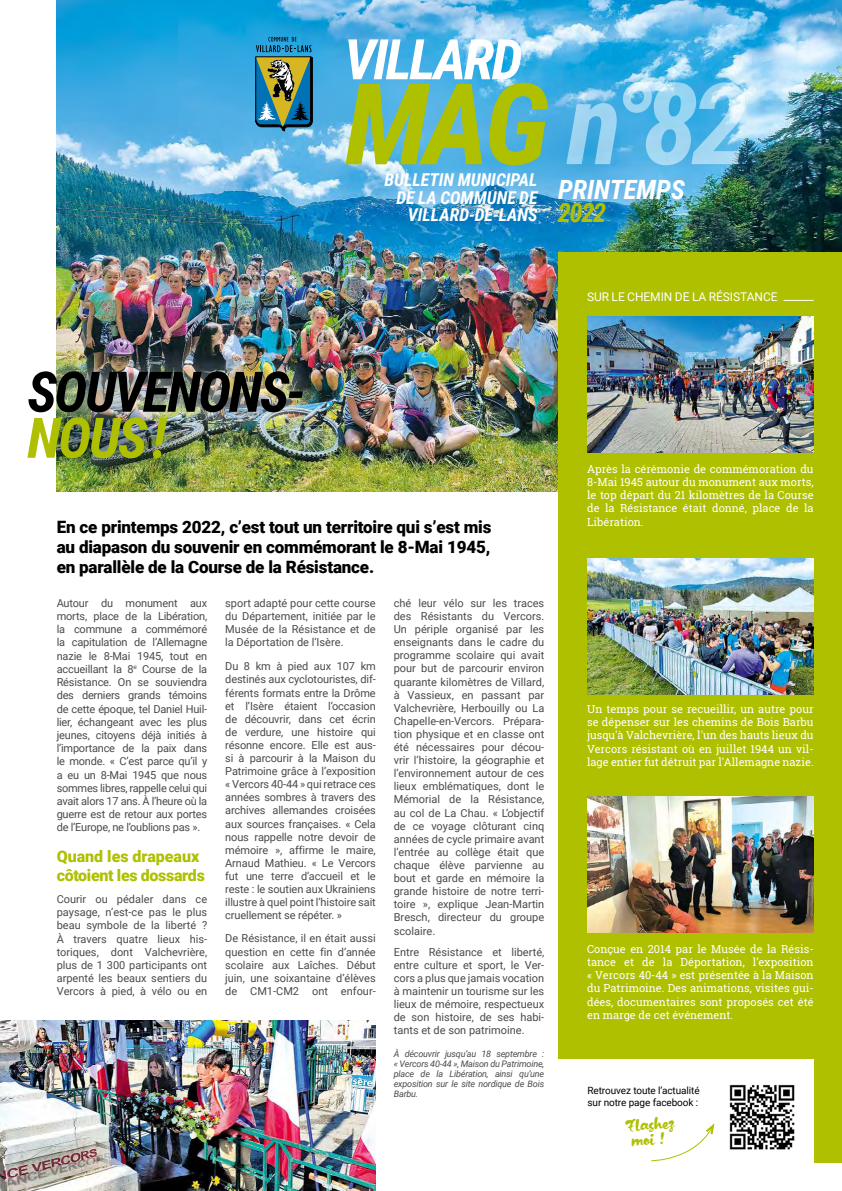
<style>
.page{position:relative;width:842px;height:1191px;background:#fff}
.page>*{position:absolute;margin:0;border:0;box-sizing:border-box;transform-origin:0 0}
.t1{font:italic 700 113px "Roboto Condensed";color:#aec000}
.t2{font:italic 700 56px "Roboto Condensed";letter-spacing:-.045em;color:#000}
.t3{font:italic 700 56px "Roboto Condensed";letter-spacing:-.045em;color:#fff}
.t4{font:italic 700 56px "Roboto Condensed";color:#aec000}
.t5{font:italic 700 26.6px "Roboto Condensed";letter-spacing:-.005em;color:#fff}
.t6{font:italic 700 26.6px "Roboto Condensed";color:#aec000}
.t7{font:italic 700 17.7px/17.7px "Roboto Condensed";color:#fff;text-align:right}
.t8{font:900 17px/20.4px "Roboto";letter-spacing:-.01em;color:#000;text-align:justify}
.t9{font:900 16px/19.2px "Roboto";letter-spacing:-.02em;color:#aec000}
.t10{font:16px/15px "Kapelka New";color:#aec000}
.t11{font:12px "Roboto";letter-spacing:-.005em;color:#fff}
.t12{font:11px/13.1px "Roboto";color:#4a4a49;text-align:justify}
.t13{font:11px/13.2px "Roboto Slab";color:#fff;text-align:justify}
.t14{font:10px/12px "Roboto";letter-spacing:-.01em;color:#000}
.t15{font:italic 9px/10px "Roboto";letter-spacing:-.02em;color:#4a4a49;text-align:justify}
</style>
<div class="page">
<img style="left:57px;top:0;width:428px;height:492px">
<img style="left:485px;top:0;width:357px;height:105px">
<img style="left:485px;top:105px;width:107px;height:387px">
<img style="left:736px;top:105px;width:106px;height:147px">
<img style="left:592px;top:165px;width:144px;height:87px">
<div style="left:558px;top:252px;width:284px;height:910px;background:#aec000"></div>
<img style="left:566px;top:82px;width:179px;height:83px">
<svg style="left:256px;top:37px;width:57px;height:94px;background:#4d7e7a"></svg>
<div style="left:557px;top:1059px;width:257px;height:132px;background:#fff"></div>
<svg style="left:651px;top:1123px;width:64px;height:38px"></svg>
<img style="left:729px;top:1084px;width:66px;height:66px">
<img style="left:0;top:1020px;width:376px;height:171px">
<img style="left:587px;top:796px;width:227px;height:136px">
<img style="left:587px;top:558px;width:227px;height:136px">
<img style="left:587px;top:317px;width:227px;height:136px">
<hr style="left:783px;top:300px;width:31px;height:1px;background:#fff">
<h2 class="t3" style="left:344px;top:20px;width:180px">VILLARD</h2>
<h1 class="t1" style="left:345px;top:45px;width:206px">MAG</h1>
<h3 class="t7" style="left:385px;top:170px;width:154px">BULLETIN MUNICIPAL<br>DE LA COMMUNE DE<br>VILLARD-DE-LANS</h3>
<h3 class="t5" style="left:558px;top:171px;width:128px">PRINTEMPS</h3>
<h3 class="t6" style="left:558px;top:194px;width:50px">2022</h3>
<h2 class="t2" style="left:27px;top:352px;width:280px">SOUVENONS-</h2>
<h2 class="t4" style="left:27px;top:398px;width:141px">NOUS !</h2>
<h3 class="t8" style="left:57px;top:516px;width:436px">En ce printemps 2022, c’est tout un territoire qui s’est mis au diapason du souvenir en commémorant le 8-Mai 1945, en parallèle de la Course de la Résistance.</h3>
<p class="t12" style="left:57px;top:596px;width:152px">Autour du monument aux morts, place de la Libération, la commune a commémoré la capitulation de l’Allemagne nazie le 8-Mai 1945, tout en accueillant la 8<sup>e</sup> Course de la Résistance. On se souviendra des derniers grands témoins de cette époque, tel Daniel Huil&shy;lier, échangeant avec les plus jeunes, citoyens déjà initiés à l’importance de la paix dans le monde. « C’est parce qu’il y a eu un 8-Mai 1945 que nous sommes libres, rappelle celui qui avait alors 17 ans. À l’heure où la guerre est de retour aux portes de l’Europe, ne l’oublions pas ».</p>
<h3 class="t9" style="left:57px;top:846px;width:150px">Quand les drapeaux côtoient les dossards</h3>
<p class="t12" style="left:57px;top:892px;width:152px">Courir ou pédaler dans ce paysage, n’est-ce pas le plus beau symbole de la liberté ?<br>À travers quatre lieux his&shy;toriques, dont Valchevrière, plus de 1 300 participants ont arpenté les beaux sentiers du Vercors à pied, à vélo ou en</p>
<p class="t12" style="left:225px;top:596px;width:152px">sport adapté pour cette course du Département, initiée par le Musée de la Résistance et de la Déportation de l’Isère.</p>
<p class="t12" style="left:225px;top:659px;width:152px">Du 8 km à pied aux 107 km destinés aux cyclotouristes, dif&shy;férents formats entre la Drôme et l’Isère étaient l’occasion de découvrir, dans cet écrin de verdure, une histoire qui résonne encore. Elle est aus&shy;si à parcourir à la Maison du Patrimoine grâce à l’exposition « Vercors 40-44 » qui retrace ces années sombres à travers des archives allemandes croisées aux sources françaises. « Cela nous rappelle notre devoir de mémoire », affirme le maire, Arnaud Mathieu. « Le Vercors fut une terre d’accueil et le reste : le soutien aux Ukrainiens illustre à quel point l’histoire sait cruellement se répéter. »</p>
<p class="t12" style="left:225px;top:931px;width:152px">De Résistance, il en était aussi question en cette fin d’année scolaire aux Laîches. Début juin, une soixantaine d’élèves de CM1-CM2 ont enfour-</p>
<p class="t12" style="left:394px;top:596px;width:152px">ché leur vélo sur les traces des Résistants du Vercors.<br>Un périple organisé par les enseignants dans le cadre du programme scolaire qui avait pour but de parcourir environ quarante kilomètres de Villard, à Vassieux, en passant par Valchevrière, Herbouilly ou La Chapelle-en-Vercors. Prépara&shy;tion physique et en classe ont été nécessaires pour décou&shy;vrir l’histoire, la géographie et l’environnement autour de ces lieux emblématiques, dont le Mémorial de la Résistance, au col de La Chau. « L’objectif de ce voyage clôturant cinq années de cycle primaire avant l’entrée au collège était que chaque élève parvienne au bout et garde en mémoire la grande histoire de notre terri&shy;toire », explique Jean-Martin Bresch, directeur du groupe scolaire.</p>
<p class="t12" style="left:394px;top:944px;width:152px">Entre Résistance et liberté, entre culture et sport, le Ver&shy;cors a plus que jamais vocation à maintenir un tourisme sur les lieux de mémoire, respectueux de son histoire, de ses habi&shy;tants et de son patrimoine.</p>
<p class="t15" style="left:394px;top:1048px;width:152px">À découvrir jusqu’au 18 septembre : « Vercors 40-44 », Maison du Patrimoine, place de la Libération, ainsi qu’une exposition sur le site nordique de Bois Barbu.</p>
<p class="t11" style="left:587px;top:288px;width:192px">SUR LE CHEMIN DE LA RÉSISTANCE</p>
<p class="t13" style="left:587px;top:462px;width:228px">Après la cérémonie de commémoration du 8-Mai 1945 autour du monument aux morts, le top départ du 21 kilomètres de la Course de la Résistance était donné, place de la Libération.</p>
<p class="t13" style="left:587px;top:702px;width:228px">Un temps pour se recueillir, un autre pour se dépenser sur les chemins de Bois Barbu jusqu'à Valchevrière, l'un des hauts lieux du Vercors résistant où en juillet 1944 un vil&shy;lage entier fut détruit par l'Allemagne nazie.</p>
<p class="t13" style="left:587px;top:942px;width:228px">Conçue en 2014 par le Musée de la Résis&shy;tance et de la Déportation, l’exposition « Vercors 40-44 » est présentée à la Maison du Patrimoine. Des animations, visites gui&shy;dées, documentaires sont proposés cet été en marge de cet événement.</p>
<p class="t14" style="left:587px;top:1084px;width:114px">Retrouvez toute l’actualité sur notre page facebook :</p>
<h3 class="t10" style="left:624px;top:1118px;width:51px;rotate:-5deg">Flashez moi !</h3>
</div>
